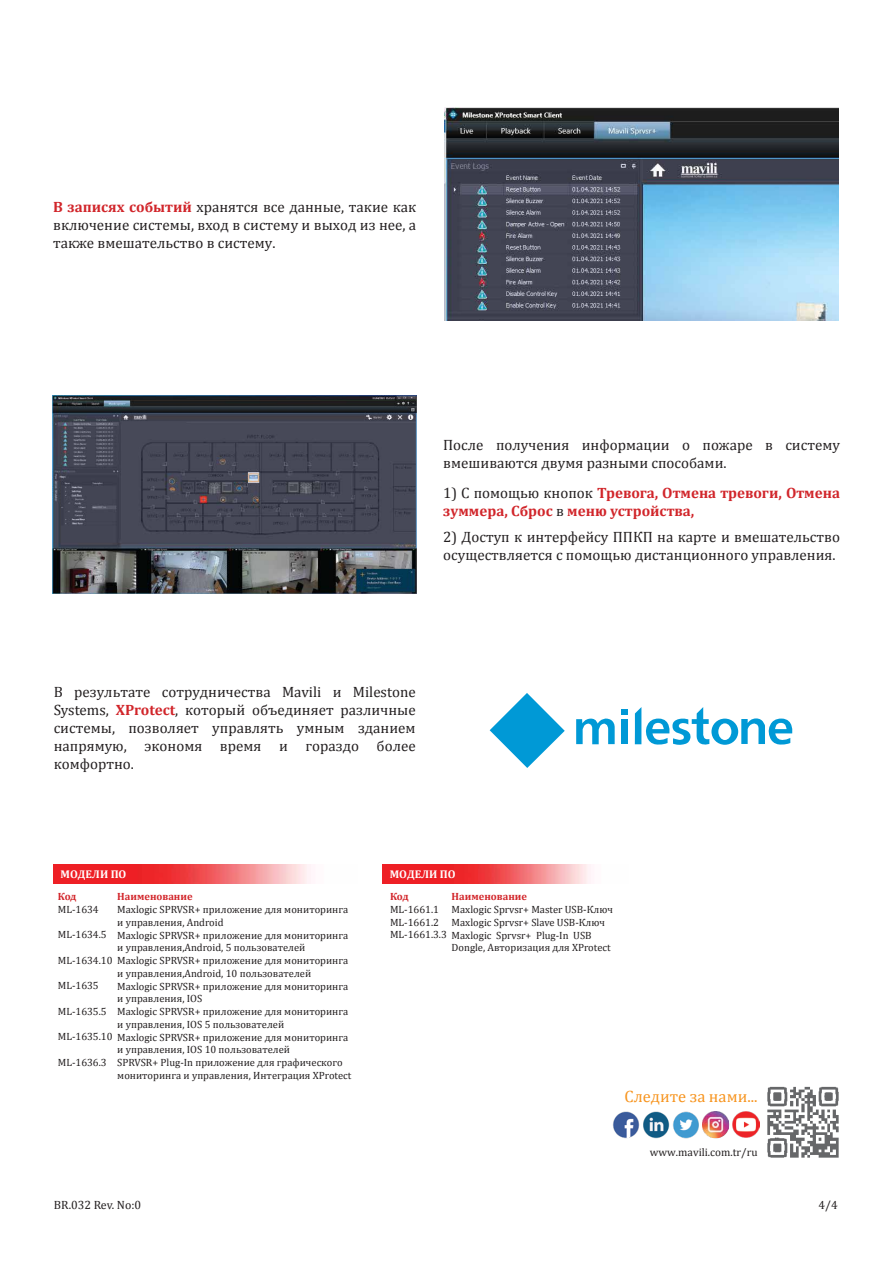
<style>
.page{position:relative;width:893px;height:1263px;background:#fff}
.page>*{position:absolute;margin:0;border:0;box-sizing:border-box;transform-origin:0 0}
.t1{font:16.5px "Cambria";color:#f7941e}
.t2{font:15px/18px "Cambria";color:#231f20;text-align:justify}
.t3{font:700 15px/18px "Cambria";color:#d1252a}
.t4{font:12px "Cambria";color:#231f20}
.t5{font:11.25px "Cambria";color:#231f20}
.t6{font:700 11.25px "Cambria";color:#fff}
.t7{font:10.5px/12.8px "Cambria";color:#231f20}
.t8{font:700 10.5px "Cambria";color:#d2252a}
.s1{font-weight:700;color:#d1252a}
.s2{font-weight:400;color:#231f20}
</style>
<div class="page">
<img style="left:54px;top:864px;width:257px;height:19px">
<img style="left:383px;top:864px;width:208px;height:19px">
<img style="left:445px;top:108px;width:393px;height:213px">
<img style="left:52px;top:396px;width:364px;height:197px">
<svg style="left:490px;top:693px;width:75px;height:75px"></svg>
<div style="left:621px;top:719px;width:6px;height:25px;background:#0099d6"></div>
<svg style="left:621px;top:709px;width:6px;height:5px"></svg>
<svg style="left:576px;top:718px;width:39px;height:26px"></svg>
<svg style="left:635px;top:707px;width:158px;height:38px"></svg>
<img style="left:759px;top:1086px;width:80px;height:72px">
<img style="left:613px;top:1111px;width:120px;height:28px">
<img style="left:733px;top:1111px;width:26px;height:27px">
<img style="left:703px;top:1112px;width:25px;height:25px">
<h2 class="t2" style="left:53px;top:198px;width:365px"><span class="s1">В записях событий</span> хранятся все данные, такие как включение системы, вход в систему и выход из нее, а также вмешательствo в систему.</h2>
<h2 class="t2" style="left:443px;top:436px;width:398px">После получения информации о пожаре в систему вмешиваются двумя разными способами.</h2>
<h2 class="t3" style="left:443px;top:483px;width:398px"><span class="s2">1) С помощью кнопок</span> Тревога, Отмена тревоги, Отмена зуммера, Сброс <span class="s2">в</span> меню устройства,</h2>
<h2 class="t2" style="left:443px;top:528px;width:398px">2) Доступ к интерфейсу ППКП на карте и вмешательство осуществляется с помощью дистанционного управления.</h2>
<h2 class="t2" style="left:54px;top:683px;width:363px">В результате сотрудничества Mavili и Milestone Systems, <span class="s1">XProtect</span>, который объединяет различные системы, позволяет управлять умным зданием напрямую, экономя время и гораздо более комфортно.</h2>
<p class="t6" style="left:60px;top:866px;width:67px">МОДЕЛИ ПО</p>
<p class="t8" style="left:58px;top:889px;width:20px">Код</p>
<p class="t7" style="left:58px;top:903px;width:42px">ML-1634</p>
<p class="t7" style="left:58px;top:928px;width:50px">ML-1634.5</p>
<p class="t7" style="left:58px;top:954px;width:292px">ML-1634.10 Maxlogic SPRVSR+ приложение для мониторинга</p>
<p class="t7" style="left:58px;top:979px;width:42px">ML-1635</p>
<p class="t7" style="left:58px;top:1005px;width:50px">ML-1635.5</p>
<p class="t7" style="left:58px;top:1030px;width:292px">ML-1635.10 Maxlogic SPRVSR+ приложение для мониторинга</p>
<p class="t7" style="left:58px;top:1056px;width:50px">ML-1636.3</p>
<p class="t8" style="left:117px;top:889px;width:77px">Наименование</p>
<p class="t7" style="left:117px;top:903px;width:233px">Maxlogic SPRVSR+ приложение для мониторинга и управления, Android<br>Maxlogic SPRVSR+ приложение для мониторинга и управления,Android, 5 пользователей</p>
<p class="t7" style="left:117px;top:967px;width:233px">и управления,Android, 10 пользователей Maxlogic SPRVSR+ приложение для мониторинга и управления, IOS<br>Maxlogic SPRVSR+ приложение для мониторинга и управления, IOS 5 пользователей</p>
<p class="t7" style="left:117px;top:1043px;width:236px">и управления, IOS 10 пользователей<br>SPRVSR+ Plug-In приложение для графического мониторинга и управления, Интеграция XProtect</p>
<p class="t6" style="left:390px;top:866px;width:67px">МОДЕЛИ ПО</p>
<p class="t8" style="left:390px;top:889px;width:20px">Код</p>
<p class="t7" style="left:390px;top:903px;width:203px">ML-1661.1<br>ML-1661.2<br>ML-1661.3.3 Maxlogic Sprvsr+ Plug-In USB</p>
<p class="t8" style="left:452px;top:889px;width:77px">Наименование</p>
<p class="t7" style="left:452px;top:903px;width:163px">Maxlogic Sprvsr+ Master USB-Ключ<br>Maxlogic Sprvsr+ Slave USB-Ключ</p>
<p class="t7" style="left:452px;top:941px;width:161px">Dongle, Авторизация для XProtect</p>
<h1 class="t1" style="left:624px;top:1086px;width:135px">Следите за нами...</h1>
<p class="t5" style="left:650px;top:1145px;width:109px">www.mavili.com.tr/ru</p>
<p class="t4" style="left:54px;top:1197px;width:89px">BR.032 Rev. No:0</p>
<p class="t4" style="left:818px;top:1197px;width:21px">4/4</p>
</div>
